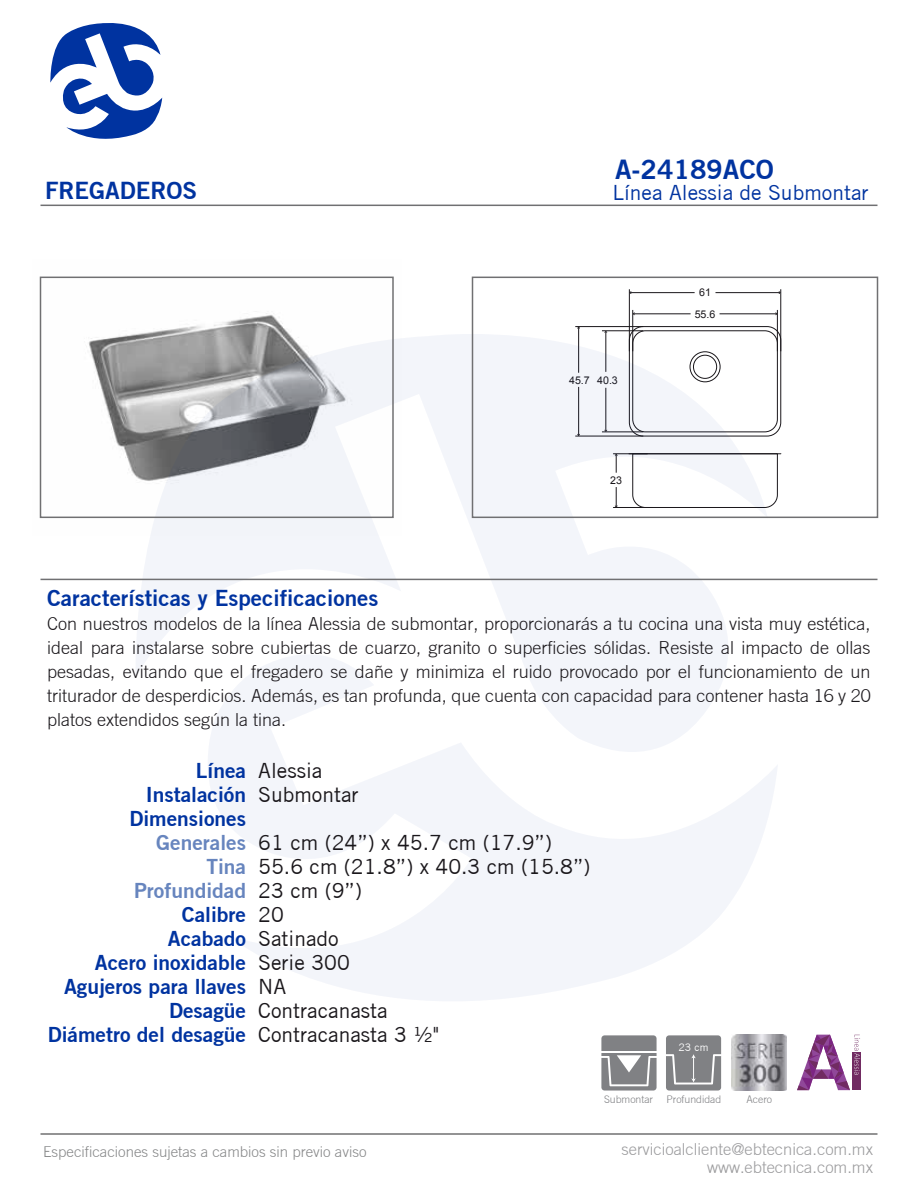
<style>
.page{position:relative;width:918px;height:1188px;background:#fff}
.page>*{position:absolute;margin:0;border:0;box-sizing:border-box;transform-origin:0 0}
.t1{font:700 27px "Trade Gothic No.2";color:#0033a0}
.t2{font:700 24px "Trade Gothic No.2";color:#0033a0}
.t3{font:700 22.5px "Trade Gothic No.2";color:#0033a0}
.t4{font:21px/24px "Trade Gothic";color:#1a171b}
.t5{font:700 21px/24px "Trade Gothic No.2";color:#0033a0;text-align:right}
.t6{font:700 21px/24px "Trade Gothic No.2";color:#6785be;text-align:right}
.t7{font:21px "Trade Gothic";color:#0033a0}
.t8{font:300 18px/24px "Trade Gothic";color:#1a171b;text-align:justify}
.t9{font:300 16.5px/18px "Trade Gothic";color:#9b9b9d;text-align:right}
.t10{font:300 15px "Trade Gothic";color:#868788}
.t11{font:10.65px/22px "Arial";color:#1a171b;text-align:center}
.t12{font:300 10.5px "Trade Gothic";color:#808184}
.t13{font:10.5px "Trade Gothic";color:#fff}
</style>
<div class="page">
<img style="left:39px;top:276px;width:355px;height:243px">
<hr style="left:629px;top:453px;width:152px;height:1px;background:#1a171b">
<hr style="left:605px;top:332px;width:1px;height:40px;background:#1a171b">
<hr style="left:602px;top:330px;width:41px;height:1px;background:#1a171b">
<hr style="left:578px;top:327px;width:1px;height:46px;background:#1a171b">
<hr style="left:575px;top:326px;width:68px;height:1px;background:#1a171b">
<hr style="left:720px;top:313px;width:57px;height:1px;background:#1a171b">
<hr style="left:634px;top:313px;width:57px;height:1px;background:#1a171b">
<hr style="left:777px;top:310px;width:1px;height:41px;background:#1a171b">
<hr style="left:632px;top:310px;width:1px;height:41px;background:#1a171b">
<hr style="left:630px;top:292px;width:65px;height:1px;background:#1a171b">
<hr style="left:715px;top:292px;width:65px;height:1px;background:#1a171b">
<div style="left:632px;top:330px;width:146px;height:102px;border:1px solid #1a171b;border-radius:13px"></div>
<div style="left:629px;top:326px;width:152px;height:110px;border:1px solid #1a171b;border-radius:14px"></div>
<hr style="left:629px;top:289px;width:1px;height:62px;background:#1a171b">
<hr style="left:780px;top:289px;width:1px;height:62px;background:#1a171b">
<svg style="left:768px;top:453px;width:10px;height:55px"></svg>
<div style="left:853px;top:1052px;width:8px;height:38px;background:#712b62"></div>
<svg style="left:135px;top:334px;width:633px;height:341px;fill:#f3f5fa"></svg>
<svg style="left:184px;top:634px;width:593px;height:367px"></svg>
<hr style="left:40px;top:205px;width:838px;height:1px;background:#707072">
<div style="left:40px;top:277px;width:354px;height:241px;border:2px solid #707072"></div>
<div style="left:472px;top:277px;width:406px;height:241px;border:2px solid #707072"></div>
<hr style="left:40px;top:579px;width:838px;height:1px;background:#707072">
<hr style="left:40px;top:1133px;width:838px;height:2px;background:#707072">
<svg style="left:50px;top:23px;width:112px;height:116px"></svg>
<div style="left:601px;top:1035px;width:56px;height:56px;background:#808184;border-radius:3px"></div>
<hr style="left:601px;top:1051px;width:56px;height:2px;background:#fff">
<svg style="left:601px;top:1055px;width:56px;height:31px"></svg>
<div style="left:666px;top:1035px;width:55px;height:56px;background:#808184;border-radius:3px"></div>
<svg style="left:666px;top:1054px;width:56px;height:30px"></svg>
<svg style="left:797px;top:1035px;width:63px;height:55px"></svg>
<img style="left:732px;top:1035px;width:55px;height:55px">
<h2 class="t2" style="left:45px;top:176px;width:154px">FREGADEROS</h2>
<h1 class="t1" style="left:615px;top:153px;width:160px">A-24189ACO</h1>
<p class="t7" style="left:612px;top:180px;width:258px">Línea Alessia de Submontar</p>
<p class="t11" style="left:569px;top:370px;width:50px">45.7 40.3</p>
<p class="t11" style="left:610px;top:469px;width:13px">23</p>
<p class="t11" style="left:695px;top:282px;width:22px">61<br>55.6</p>
<p class="t3" style="left:47px;top:584px;width:333px">Características y Especificaciones</p>
<p class="t8" style="left:47px;top:612px;width:825px">Con nuestros modelos de la línea Alessia de submontar, proporcionarás a tu cocina una vista muy estética, ideal para instalarse sobre cubiertas de cuarzo, granito o superficies sólidas. Resiste al impacto de ollas pesadas, evitando que el fregadero se dañe y minimiza el ruido provocado por el funcionamiento de un triturador de desperdicios. Además, es tan profunda, que cuenta con capacidad para contener hasta 16 y 20 platos extendidos según la tina.</p>
<p class="t5" style="left:129px;top:758px;width:118px">Línea<br>Instalación<br>Dimensiones</p>
<p class="t6" style="left:134px;top:830px;width:114px">Generales<br>Tina<br>Profundidad</p>
<p class="t5" style="left:48px;top:902px;width:200px">Calibre<br>Acabado<br>Acero inoxidable<br>Agujeros para llaves<br>Desagüe<br>Diámetro del desagüe</p>
<p class="t4" style="left:258px;top:758px;width:102px">Alessia<br>Submontar</p>
<p class="t4" style="left:258px;top:830px;width:334px">61 cm (24”) x 45.7 cm (17.9”)<br>55.6 cm (21.8”) x 40.3 cm (15.8”)<br>23 cm (9”)<br>20<br>Satinado<br>Serie 300<br>NA<br>Contracanasta<br>Contracanasta 3 ½"</p>
<p class="t13" style="left:678px;top:1041px;width:32px">23 cm</p>
<p class="t10" style="left:43px;top:1143px;width:325px">Especificaciones sujetas a cambios sin previo aviso</p>
<p class="t12" style="left:604px;top:1093px;width:51px">Submontar</p>
<p class="t12" style="left:666px;top:1093px;width:56px">Profundidad</p>
<p class="t12" style="left:747px;top:1093px;width:27px">Acero</p>
<p class="t9" style="left:621px;top:1139px;width:253px">servicioalcliente@ebtecnica.com.mx www.ebtecnica.com.mx</p>
</div>
